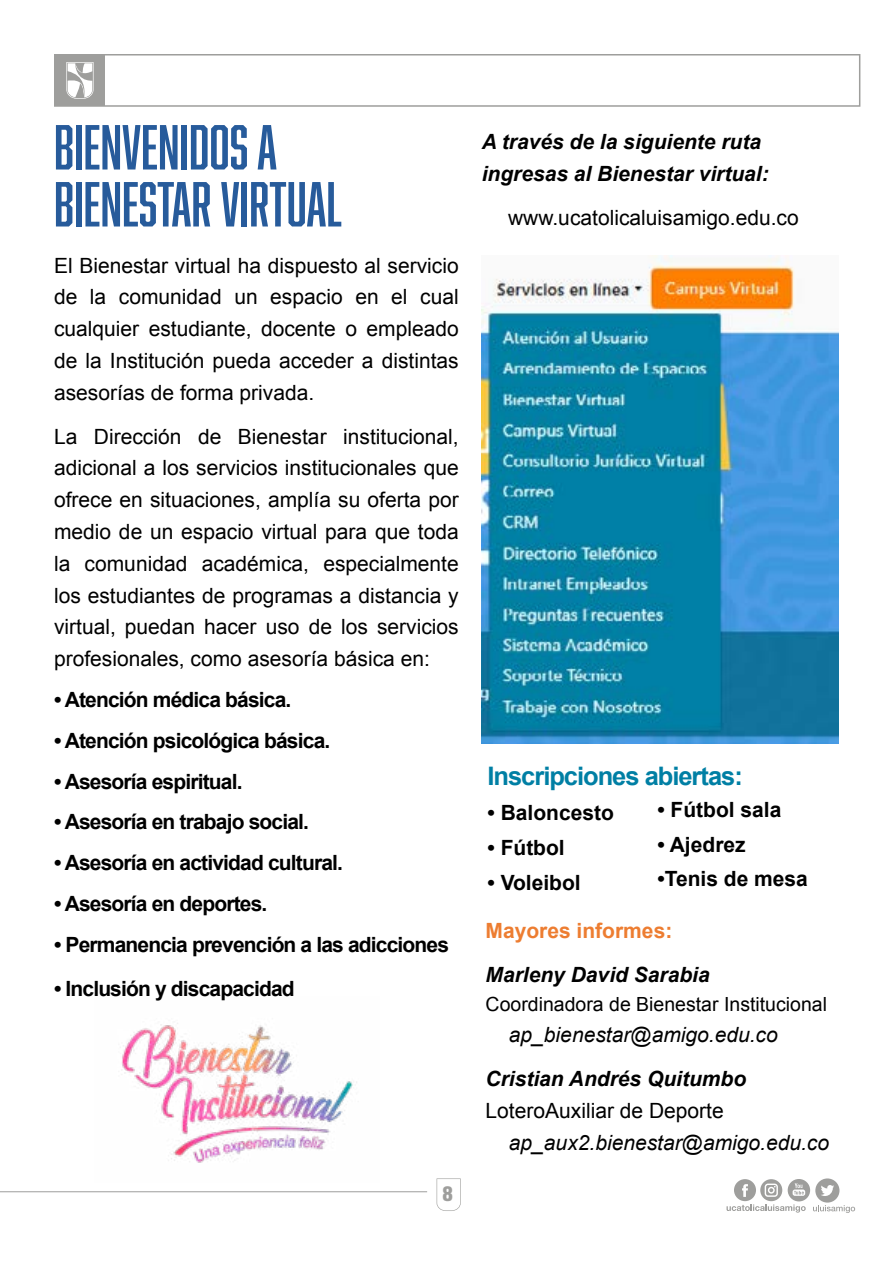
<style>
.page{position:relative;width:893px;height:1263px;background:#fff}
.page>*{position:absolute;margin:0;border:0;box-sizing:border-box;transform-origin:0 0}
.t1{font:58.5px/57px "Abolition";color:#275b9b}
.t2{font:700 25.5px "Arial";letter-spacing:-.04em;color:#007fa4}
.t3{font:21px/31.8px "Arial";color:#000;text-align:justify}
.t4{font:700 21px "Arial";letter-spacing:-.04em;color:#000}
.t5{font:italic 700 21px/31.8px "Arial";color:#000}
.t6{font:italic 21px "Arial";color:#000}
.t7{font:700 21px "Arial";color:#000}
.t8{font:700 21px "Arial";color:#ed7d31}
.t9{font:700 21px "Helvetica Con BQ";color:#9e9e9c}
.t10{font:19.5px "Arial";color:#000}
</style>
<div class="page">
<svg style="left:726px;top:1178px;width:129px;height:35px"></svg>
<svg style="left:437px;top:1178px;width:24px;height:33px"></svg>
<div style="left:54px;top:54px;width:806px;height:53px;border:2px solid #9e9e9c"></div>
<div style="left:55px;top:55px;width:50px;height:51px;background:#9e9e9c"></div>
<svg style="left:66px;top:62px;width:28px;height:37px"></svg>
<hr style="left:0;top:1191px;width:427px;height:1px;background:#9e9e9c">
<img style="left:482px;top:256px;width:357px;height:488px">
<img style="left:122px;top:1023px;width:235px;height:140px">
<h1 class="t1" style="left:54px;top:118px;width:289px">BIENVENIDOS A<br>BIENESTAR VIRTUAL</h1>
<p class="t3" style="left:54px;top:249px;width:406px">El Bienestar virtual ha dispuesto al servicio de la comunidad un espacio en el cual cualquier estudiante, docente o empleado de la Institución pueda acceder a distintas asesorías de forma privada.</p>
<p class="t3" style="left:54px;top:420px;width:406px">La Dirección de Bienestar institucional, adicional a los servicios institucionales que ofrece en situaciones, amplía su oferta por medio de un espacio virtual para que toda la comunidad académica, especialmente los estudiantes de programas a distancia y virtual, puedan hacer uso de los servicios profesionales, como asesoría básica en:</p>
<p class="t4" style="left:54px;top:686px;width:239px">• Atención médica básica.</p>
<p class="t4" style="left:54px;top:726px;width:278px">• Atención psicológica básica.</p>
<p class="t4" style="left:54px;top:767px;width:190px">• Asesoría espiritual.</p>
<p class="t4" style="left:54px;top:808px;width:256px">• Asesoría en trabajo social.</p>
<p class="t4" style="left:54px;top:849px;width:290px">• Asesoría en actividad cultural.</p>
<p class="t4" style="left:54px;top:890px;width:215px">• Asesoría en deportes.</p>
<p class="t4" style="left:54px;top:930px;width:397px">• Permanencia prevención a las adicciones</p>
<p class="t4" style="left:54px;top:974px;width:242px">• Inclusión y discapacidad</p>
<p class="t9" style="left:443px;top:1182px;width:12px">8</p>
<p class="t5" style="left:482px;top:127px;width:289px">A través de la siguiente ruta ingresas al Bienestar virtual:</p>
<p class="t3" style="left:508px;top:202px;width:292px">www.ucatolicaluisamigo.edu.co</p>
<p class="t2" style="left:487px;top:759px;width:257px">Inscripciones abiertas:</p>
<p class="t7" style="left:487px;top:799px;width:128px">• Baloncesto</p>
<p class="t4" style="left:487px;top:834px;width:79px">• Fútbol</p>
<p class="t7" style="left:487px;top:868px;width:95px">• Voleibol</p>
<p class="t7" style="left:657px;top:796px;width:126px">• Fútbol sala</p>
<p class="t7" style="left:657px;top:830px;width:90px">• Ajedrez</p>
<p class="t7" style="left:657px;top:865px;width:152px">•Tenis de mesa</p>
<p class="t8" style="left:486px;top:917px;width:188px">Mayores informes:</p>
<p class="t5" style="left:486px;top:959px;width:226px">Marleny David Sarabia</p>
<p class="t10" style="left:486px;top:991px;width:343px">Coordinadora de Bienestar Institucional</p>
<p class="t6" style="left:509px;top:1021px;width:270px">ap_bienestar@amigo.edu.co</p>
<p class="t5" style="left:486px;top:1064px;width:262px">Cristian Andrés Quitumbo</p>
<p class="t3" style="left:486px;top:1095px;width:240px">LoteroAuxiliar de Deporte</p>
<p class="t6" style="left:509px;top:1129px;width:322px">ap_aux2.bienestar@amigo.edu.co</p>
</div>
